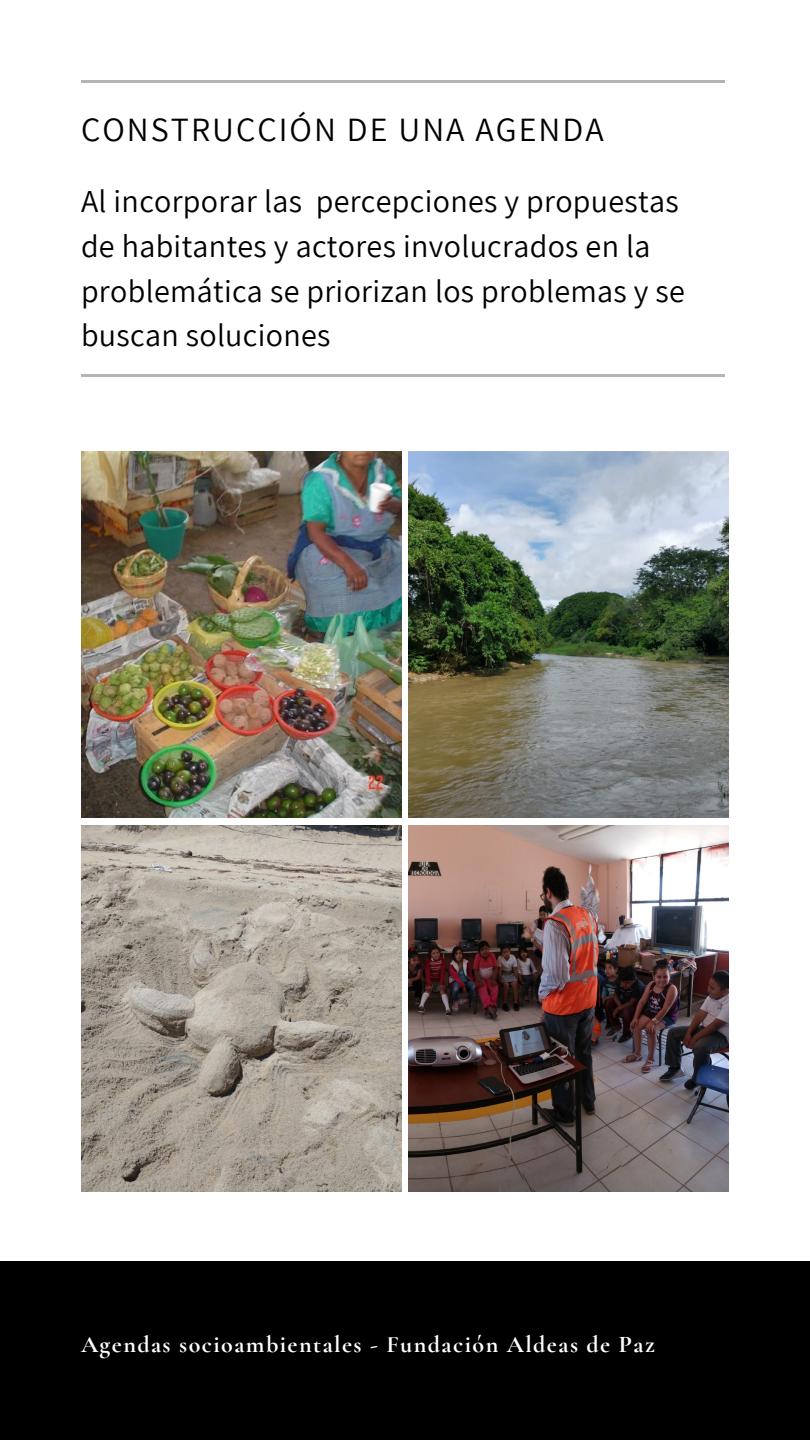
<style>
.page{position:relative;width:810px;height:1440px;background:#fff}
.page>*{position:absolute;margin:0;border:0;box-sizing:border-box;transform-origin:0 0}
.t1{font:34px "Assistant";letter-spacing:.06em;color:#000}
.t2{font:32px/44.5px "Assistant";letter-spacing:.01em;color:#000}
.t3{font:700 24px "Cormorant Garamond";letter-spacing:.06em;color:#fff}
</style>
<div class="page">
<img style="left:409px;top:451px;width:320px;height:367px">
<img style="left:409px;top:825px;width:320px;height:366px">
<img style="left:81px;top:451px;width:320px;height:367px">
<img style="left:81px;top:825px;width:320px;height:366px">
<div style="left:0;top:1261px;width:810px;height:179px;background:#000"></div>
<hr style="left:81px;top:81px;width:644px;height:2px;background:#000">
<hr style="left:81px;top:374px;width:644px;height:3px;background:#000">
<p class="t1" style="left:81px;top:106px;width:524px">CONSTRUCCIÓN DE UNA AGENDA</p>
<p class="t2" style="left:81px;top:178px;width:605px">Al incorporar las percepciones y propuestas de habitantes y actores involucrados en la problemática se priorizan los problemas y se buscan soluciones</p>
<p class="t3" style="left:81px;top:1330px;width:575px">Agendas socioambientales - Fundación Aldeas de Paz</p>
</div>
